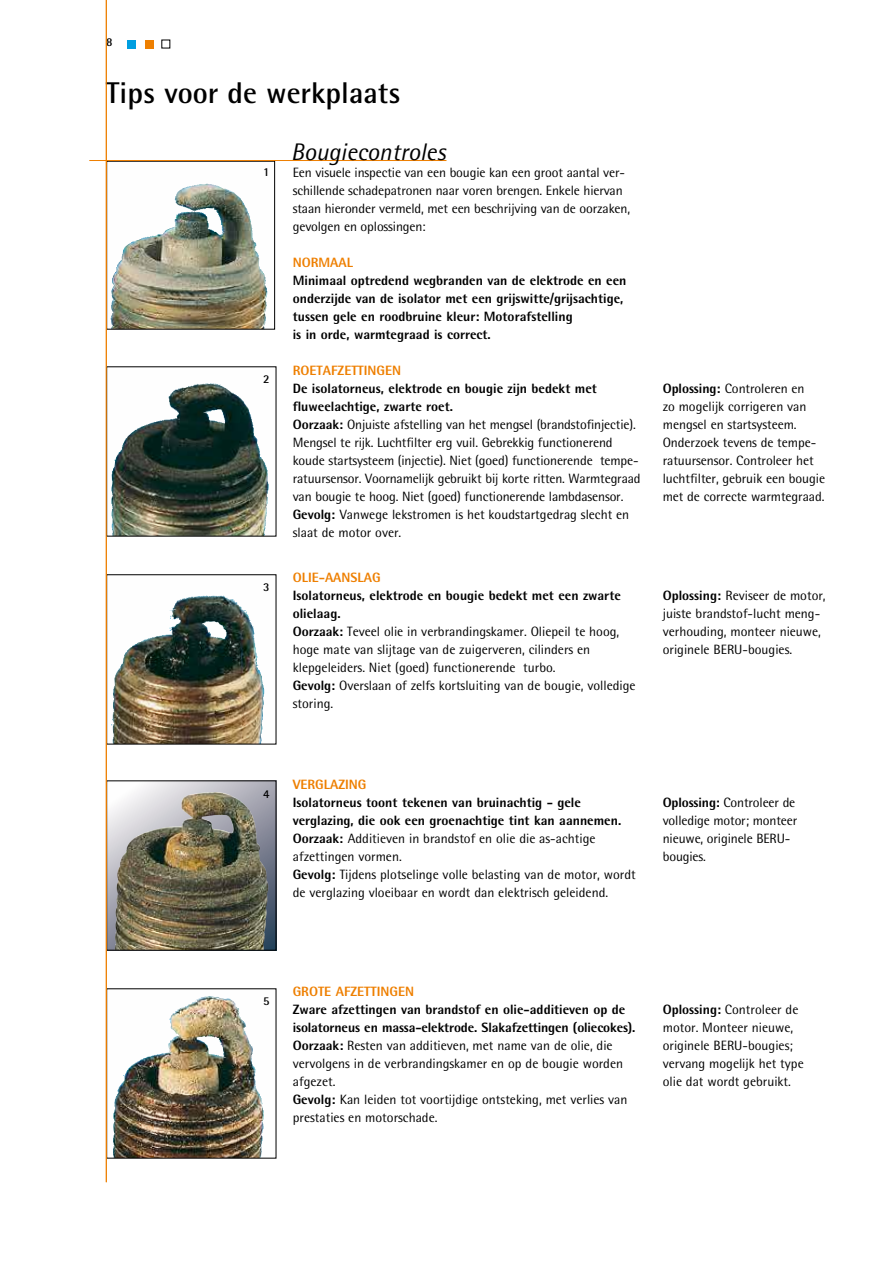
<style>
.page{position:relative;width:893px;height:1263px;background:#fff}
.page>*{position:absolute;margin:0;border:0;box-sizing:border-box;transform-origin:0 0}
.t1{font:700 30px "Agfa Rotis Semisans";color:#000}
.t2{font:italic 24px "Agfa Rotis Semisans";color:#000}
.t3{font:13.5px/18px "Agfa Rotis Semisans";color:#000}
.t4{font:800 13.5px/18px "Agfa Rotis Semisans";color:#000}
.t5{font:800 13.5px "Agfa Rotis Semisans";color:#ee7f00}
.t6{font:700 12px "Agfa Rotis Semisans";color:#000}
.s1{font-weight:800}
</style>
<div class="page">
<svg style="left:108px;top:782px;width:166px;height:166px"></svg>
<img style="left:115px;top:792px;width:153px;height:156px">
<img style="left:110px;top:183px;width:158px;height:145px">
<img style="left:183px;top:184px;width:25px;height:4px">
<div style="left:106px;top:161px;width:169px;height:169px;border:1px solid #000"></div>
<img style="left:113px;top:996px;width:151px;height:160px">
<img style="left:194px;top:996px;width:15px;height:6px">
<img style="left:111px;top:595px;width:154px;height:147px">
<svg style="left:189px;top:596px;width:17px;height:2px"></svg>
<img style="left:111px;top:383px;width:158px;height:151px">
<img style="left:190px;top:383px;width:20px;height:3px">
<hr style="left:106px;top:0;width:1px;height:1182px;background:#ee7f00">
<hr style="left:89px;top:160px;width:357px;height:1px;background:#ee7f00">
<div style="left:128px;top:40px;width:8px;height:8px;background:#009ee0"></div>
<div style="left:145px;top:40px;width:8px;height:8px;background:#ee7f00"></div>
<p class="t6" style="left:106px;top:34px;width:8px">8</p>
<h1 class="t1" style="left:106px;top:75px;width:296px">Tips voor de werkplaats</h1>
<p class="t6" style="left:263px;top:165px;width:8px">1</p>
<p class="t6" style="left:263px;top:372px;width:8px">2</p>
<p class="t6" style="left:263px;top:579px;width:8px">3</p>
<h2 class="t2" style="left:291px;top:137px;width:157px">Bougiecontroles</h2>
<p class="t3" style="left:293px;top:164px;width:339px">Een visuele inspectie van een bougie kan een groot aantal ver&shy;schillende schadepatronen naar voren brengen. Enkele hiervan staan hieronder vermeld, met een beschrijving van de oorzaken, gevolgen en oplossingen:</p>
<p class="t5" style="left:293px;top:254px;width:62px">Normaal</p>
<p class="t4" style="left:293px;top:272px;width:335px">Minimaal optredend wegbranden van de elektrode en een onderzijde van de isolator met een grijswitte/grijsachtige, tussen gele en roodbruine kleur: Motorafstelling<br>is in orde, warmtegraad is correct.</p>
<p class="t5" style="left:293px;top:362px;width:110px">ROETAFZETTINGEN</p>
<p class="t3" style="left:293px;top:380px;width:349px"><span class="s1">De isolatorneus, elektrode en bougie zijn bedekt met fluweelachtige, zwarte roet.<br>Oorzaak:</span> Onjuiste afstelling van het mengsel (brandstofinjectie).<br>Mengsel te rijk. Luchtfilter erg vuil. Gebrekkig functionerend koude startsysteem (injectie). Niet (goed) functionerende tempe&shy;ratuursensor. Voornamelijk gebruikt bij korte ritten. Warmtegraad van bougie te hoog. Niet (goed) functionerende lambdasensor.<br><span class="s1">Gevolg:</span> Vanwege lekstromen is het koudstartgedrag slecht en slaat de motor over.</p>
<p class="t5" style="left:293px;top:569px;width:89px">OLIE-AANSLAG</p>
<p class="t3" style="left:293px;top:587px;width:344px"><span class="s1">Isolatorneus, elektrode en bougie bedekt met een zwarte olielaag.<br>Oorzaak:</span> Teveel olie in verbrandingskamer. Oliepeil te hoog, hoge mate van slijtage van de zuigerveren, cilinders en klepgeleiders. Niet (goed) functionerende turbo.<br><span class="s1">Gevolg:</span> Overslaan of zelfs kortsluiting van de bougie, volledige storing.</p>
<p class="t3" style="left:663px;top:380px;width:164px"><span class="s1">Oplossing:</span> Controleren en<br>zo mogelijk corrigeren van mengsel en startsysteem.<br>Onderzoek tevens de tempe&shy;ratuursensor. Controleer het luchtfilter, gebruik een bougie met de correcte warmtegraad.</p>
<p class="t3" style="left:663px;top:587px;width:164px"><span class="s1">Oplossing:</span> Reviseer de motor, juiste brandstof-lucht meng&shy;verhouding, monteer nieuwe, originele BERU-bougies.</p>
<p class="t6" style="left:263px;top:786px;width:8px">4</p>
<p class="t5" style="left:293px;top:776px;width:75px">VERGLAZING</p>
<p class="t3" style="left:293px;top:794px;width:344px"><span class="s1">Isolatorneus toont tekenen van bruinachtig - gele verglazing, die ook een groenachtige tint kan aannemen.<br>Oorzaak:</span> Additieven in brandstof en olie die as-achtige afzettingen vormen.<br><span class="s1">Gevolg:</span> Tijdens plotselinge volle belasting van de motor, wordt de verglazing vloeibaar en wordt dan elektrisch geleidend.</p>
<p class="t3" style="left:663px;top:793px;width:136px"><span class="s1">Oplossing:</span> Controleer de volledige motor; monteer nieuwe, originele BERU&shy;bougies.</p>
<p class="t6" style="left:263px;top:993px;width:8px">5</p>
<p class="t5" style="left:293px;top:983px;width:123px">GROTE AFZETTINGEN</p>
<p class="t3" style="left:293px;top:1001px;width:344px"><span class="s1">Zware afzettingen van brandstof en olie-additieven op de isolatorneus en massa-elektrode. Slakafzettingen (oliecokes).<br>Oorzaak:</span> Resten van additieven, met name van de olie, die vervolgens in de verbrandingskamer en op de bougie worden afgezet.<br><span class="s1">Gevolg:</span> Kan leiden tot voortijdige ontsteking, met verlies van prestaties en motorschade.</p>
<p class="t3" style="left:663px;top:1000px;width:142px"><span class="s1">Oplossing:</span> Controleer de motor. Monteer nieuwe, originele BERU-bougies; vervang mogelijk het type olie dat wordt gebruikt.</p>
</div>
